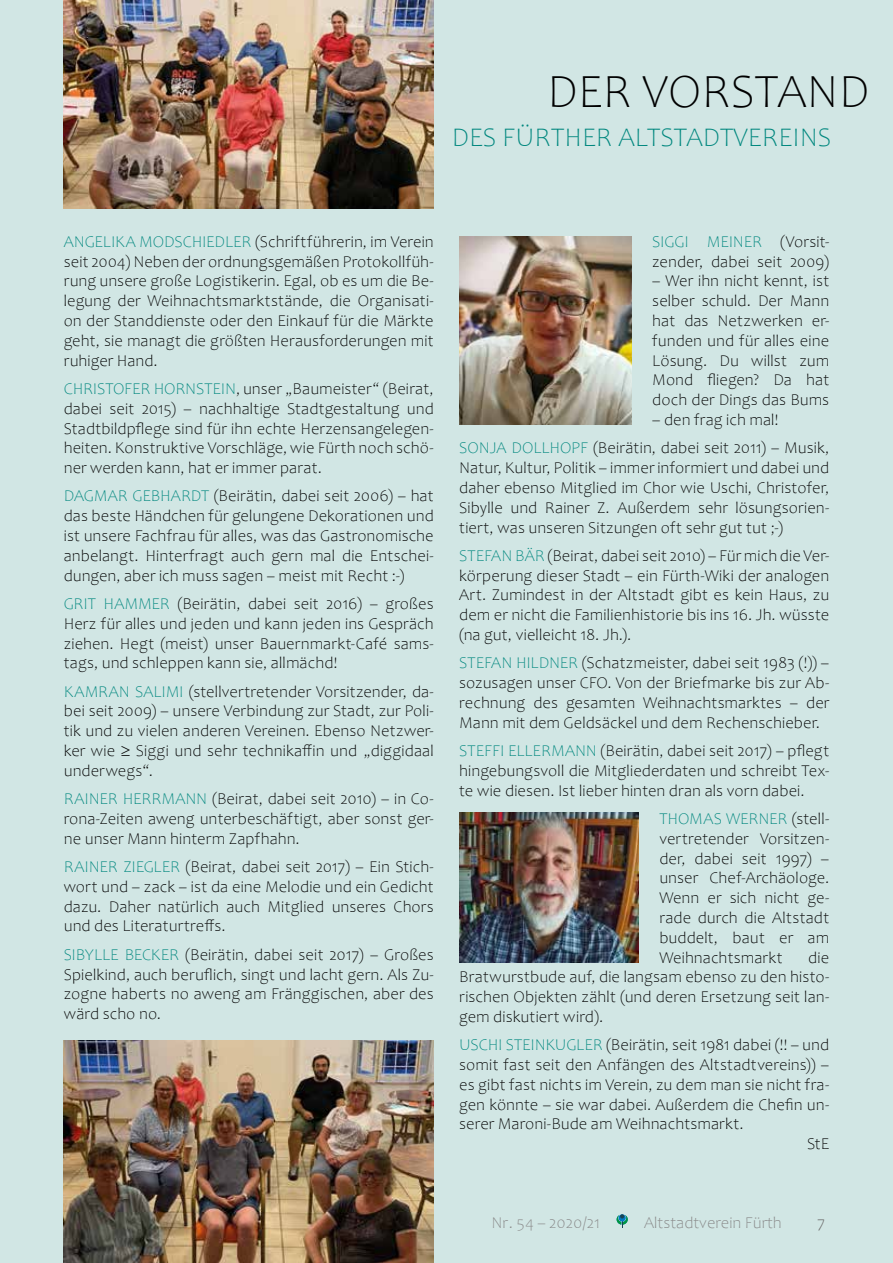
<style>
.page{position:relative;width:893px;height:1263px;background:#d1e6e4}
.page>*{position:absolute;margin:0;border:0;box-sizing:border-box;transform-origin:0 0}
.t1{font:300 48px "Candara";color:#000}
.t2{font:300 27px "Candara";color:#00877e}
.t3{font:300 16.5px/19.8px "Candara";letter-spacing:.005em;color:#000;text-align:justify}
.t4{font:300 16.5px "Candara";color:#878787}
.t5{font:300 16.5px "Candara";color:#646363}
.s1{color:#00877e}
</style>
<div class="page">
<svg style="left:617px;top:1214px;width:11px;height:13px"></svg>
<img style="left:459px;top:237px;width:172px;height:187px">
<img style="left:459px;top:812px;width:179px;height:150px">
<img style="left:64px;top:0;width:370px;height:208px">
<img style="left:64px;top:1041px;width:370px;height:222px">
<h1 class="t1" style="left:547px;top:65px;width:324px">DER VORSTAND</h1>
<h2 class="t2" style="left:452px;top:122px;width:381px">DES FÜRTHER ALTSTADTVEREINS</h2>
<p class="t3" style="left:64px;top:232px;width:371px"><span class="s1">ANGELIKA MODSCHIEDLER</span> (Schriftführerin, im Verein seit 2004) Neben der ordnungsgemäßen Protokollfüh&shy;rung unsere große Logistikerin. Egal, ob es um die Be&shy;legung der Weihnachtsmarktstände, die Organisati&shy;on der Standdienste oder den Einkauf für die Märkte geht, sie managt die größten Herausforderungen mit ruhiger Hand.</p>
<p class="t3" style="left:64px;top:379px;width:371px"><span class="s1">CHRISTOFER HORNSTEIN</span>, unser „Baumeister“ (Beirat, dabei seit 2015) – nachhaltige Stadtgestaltung und Stadtbildpflege sind für ihn echte Herzensangelegen&shy;heiten. Konstruktive Vorschläge, wie Fürth noch schö&shy;ner werden kann, hat er immer parat.</p>
<p class="t3" style="left:64px;top:486px;width:371px"><span class="s1">DAGMAR GEBHARDT</span> (Beirätin, dabei seit 2006) – hat das beste Händchen für gelungene Dekorationen und ist unsere Fachfrau für alles, was das Gastronomische anbelangt. Hinterfragt auch gern mal die Entschei&shy;dungen, aber ich muss sagen – meist mit Recht :-)</p>
<p class="t3" style="left:64px;top:594px;width:371px"><span class="s1">GRIT HAMMER</span> (Beirätin, dabei seit 2016) – großes Herz für alles und jeden und kann jeden ins Gespräch ziehen. Hegt (meist) unser Bauernmarkt-Café sams&shy;tags, und schleppen kann sie, allmächd!</p>
<p class="t3" style="left:64px;top:682px;width:371px"><span class="s1">KAMRAN SALIMI</span> (stellvertretender Vorsitzender, da&shy;bei seit 2009) – unsere Verbindung zur Stadt, zur Poli&shy;tik und zu vielen anderen Vereinen. Ebenso Netzwer&shy;ker wie ≥ Siggi und sehr technikaffin und „diggidaal underwegs“.</p>
<p class="t3" style="left:64px;top:789px;width:371px"><span class="s1">RAINER HERRMANN</span> (Beirat, dabei seit 2010) – in Co&shy;rona-Zeiten aweng unterbeschäftigt, aber sonst ger&shy;ne unser Mann hinterm Zapfhahn.</p>
<p class="t3" style="left:64px;top:857px;width:371px"><span class="s1">RAINER ZIEGLER</span> (Beirat, dabei seit 2017) – Ein Stich&shy;wort und – zack – ist da eine Melodie und ein Gedicht dazu. Daher natürlich auch Mitglied unseres Chors und des Literaturtreffs.</p>
<p class="t3" style="left:64px;top:945px;width:371px"><span class="s1">SIBYLLE BECKER</span> (Beirätin, dabei seit 2017) – Großes Spielkind, auch beruflich, singt und lacht gern. Als Zu&shy;zogne haberts no aweng am Fränggischen, aber des wärd scho no.</p>
<p class="t3" style="left:652px;top:232px;width:178px"><span class="s1">SIGGI MEINER</span> (Vorsit&shy;zender, dabei seit 2009)</p>
<p class="t3" style="left:652px;top:271px;width:178px">– Wer ihn nicht kennt, ist selber schuld. Der Mann hat das Netzwerken er&shy;funden und für alles eine Lösung. Du willst zum Mond fliegen? Da hat doch der Dings das Bums</p>
<p class="t3" style="left:459px;top:406px;width:371px;line-height:28.3px;text-indent:193px">– den frag ich mal!<br><span class="s1">SONJA DOLLHOPF</span> (Beirätin, dabei seit 2011) – Musik,</p>
<p class="t3" style="left:459px;top:458px;width:371px">Natur, Kultur, Politik – immer informiert und dabei und daher ebenso Mitglied im Chor wie Uschi, Christofer, Sibylle und Rainer Z. Außerdem sehr lösungsorien&shy;tiert, was unseren Sitzungen oft sehr gut tut ;-)</p>
<p class="t3" style="left:459px;top:546px;width:371px"><span class="s1">STEFAN BÄR</span> (Beirat, dabei seit 2010) – Für mich die Ver&shy;körperung dieser Stadt – ein Fürth-Wiki der analogen Art. Zumindest in der Altstadt gibt es kein Haus, zu dem er nicht die Familienhistorie bis ins 16. Jh. wüsste (na gut, vielleicht 18. Jh.).</p>
<p class="t3" style="left:459px;top:653px;width:371px"><span class="s1">STEFAN HILDNER</span> (Schatzmeister, dabei seit 1983 (!)) – sozusagen unser CFO. Von der Briefmarke bis zur Ab&shy;rechnung des gesamten Weihnachtsmarktes – der Mann mit dem Geldsäckel und dem Rechenschieber.</p>
<p class="t3" style="left:459px;top:741px;width:371px"><span class="s1">STEFFI ELLERMANN</span> (Beirätin, dabei seit 2017) – pflegt hingebungsvoll die Mitgliederdaten und schreibt Tex&shy;te wie diesen. Ist lieber hinten dran als vorn dabei.</p>
<p class="t3" style="left:659px;top:809px;width:171px"><span class="s1">THOMAS WERNER</span> (stell&shy;vertretender Vorsitzen&shy;der, dabei seit 1997) – unser Chef-Archäologe.<br>Wenn er sich nicht ge&shy;rade durch die Altstadt buddelt, baut er am Weihnachtsmarkt</p>
<p class="t3" style="left:459px;top:947px;width:371px;text-indent:349px">die Bratwurstbude auf, die langsam ebenso zu den histo&shy;rischen Objekten zählt (und deren Ersetzung seit lan&shy;gem diskutiert wird).</p>
<p class="t3" style="left:459px;top:1035px;width:371px"><span class="s1">USCHI STEINKUGLER</span> (Beirätin, seit 1981 dabei (!! – und</p>
<p class="t3" style="left:459px;top:1055px;width:371px">somit fast seit den Anfängen des Altstadtvereins)) –</p>
<p class="t3" style="left:459px;top:1075px;width:371px">es gibt fast nichts im Verein, zu dem man sie nicht fra-</p>
<p class="t3" style="left:459px;top:1095px;width:371px">gen könnte – sie war dabei. Außerdem die Chefin un-</p>
<p class="t3" style="left:459px;top:1114px;width:286px">serer Maroni-Bude am Weihnachtsmarkt.</p>
<p class="t3" style="left:807px;top:1134px;width:24px">StE</p>
<p class="t4" style="left:491px;top:1213px;width:110px">Nr. 54 – 2020/21</p>
<p class="t4" style="left:644px;top:1213px;width:139px">Altstadtverein Fürth</p>
<p class="t5" style="left:817px;top:1213px;width:9px">7</p>
</div>
